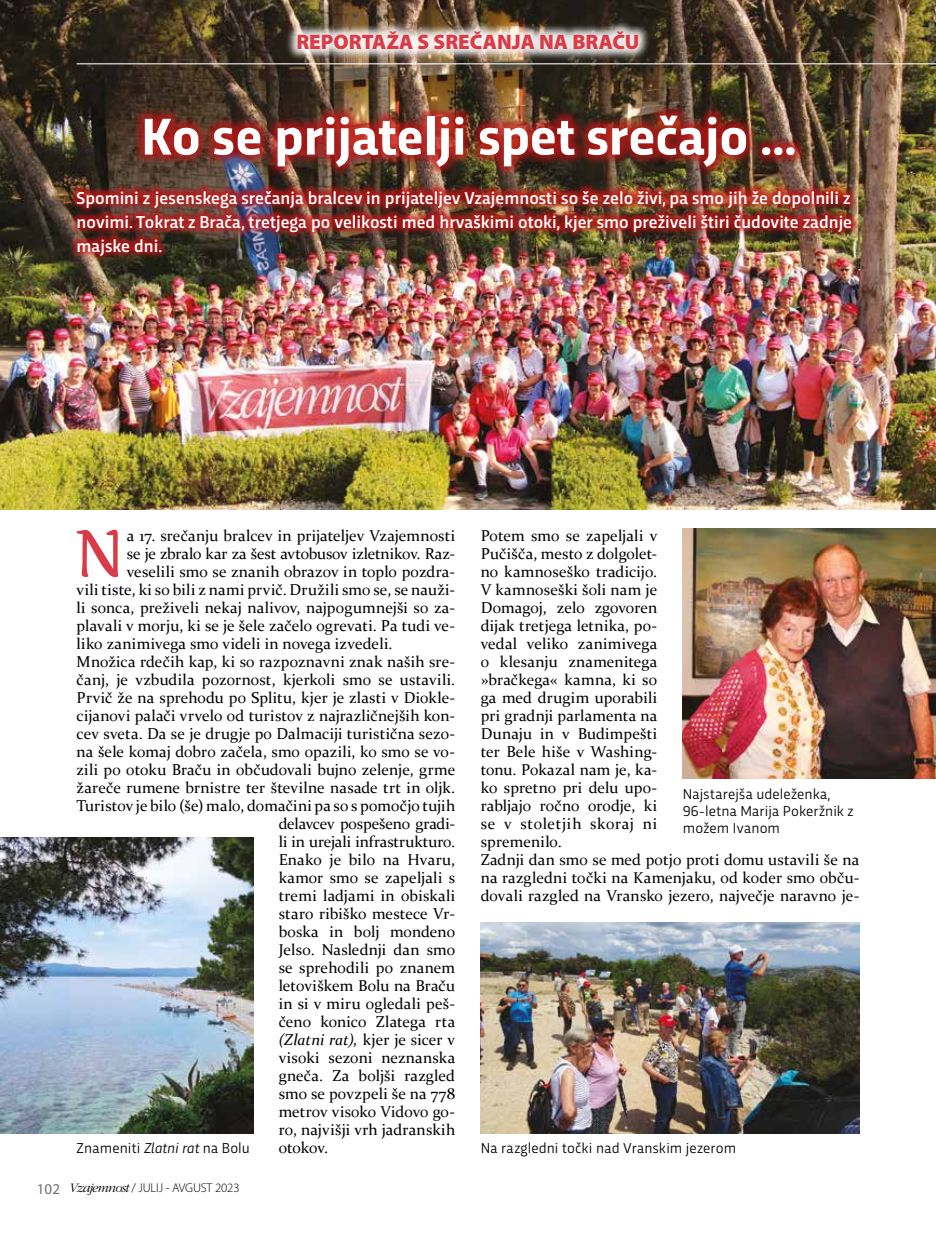
<style>
.page{position:relative;width:936px;height:1234px;background:#fff}
.page>*{position:absolute;margin:0;border:0;box-sizing:border-box;transform-origin:0 0}
.t1{font:67.35px "Rumba Std Large";color:#da3b48}
.t2{font:700 54px "Trasandina";color:#fff}
.t3{font:900 21px "Myriad Pro";color:#da3b48}
.t4{font:500 18px/24px "Trasandina";color:#fff;text-align:justify}
.t5{font:15.75px/18px "Constantia";letter-spacing:.005em;color:#000;text-align:justify}
.t6{font:15.75px "Constantia";letter-spacing:-.015em;color:#000}
.t7{font:15px/17.2px "Trasandina";letter-spacing:.01em;color:#000}
.t8{font:300 12.75px "Myriad Pro";letter-spacing:-.01em;color:#000}
.s1{font-style:italic}
.s2{font-weight:400;font-size:15px;color:#706f6f}
.s3{font-family:"ITC Garamond Std";font-style:italic;font-size:13.5px}
</style>
<div class="page">
<img style="left:0;top:0;width:935px;height:509px">
<div style="left:285px;top:19px;width:365px;height:42px;background:#fff;opacity:.9"></div>
<div style="left:132px;top:104px;width:674px;height:74px;background:#c51315;opacity:.75"></div>
<div style="left:70px;top:183px;width:789px;height:80px;background:#c51315;opacity:.75"></div>
<hr style="left:77px;top:63px;width:858px;height:1px;background:#fff">
<img style="left:0;top:837px;width:253px;height:295px">
<img style="left:682px;top:529px;width:253px;height:249px">
<img style="left:480px;top:922px;width:379px;height:210px">
<h3 class="t3" style="left:296px;top:28px;width:345px">REPORTAŽA S SREČANJA NA BRAČU</h3>
<h2 class="t2" style="left:141px;top:96px;width:656px">Ko se prijatelji spet srečajo ...</h2>
<p class="t4" style="left:77px;top:184px;width:777px">Spomini z jesenskega srečanja bralcev in prijateljev Vzajemnosti so še zelo živi, pa smo jih že dopolnili z novimi. Tokrat z Brača, tretjega po velikosti med hrvaškimi otoki, kjer smo preživeli štiri čudovite zadnje majske dni.</p>
<h1 class="t1" style="left:76px;top:514px;width:48px">N</h1>
<p class="t5" style="left:127px;top:525px;width:330px">a 17. srečanju bralcev in prijateljev Vzajemnosti</p>
<p class="t5" style="left:480px;top:525px;width:178px">Potem smo se zapeljali v Pučišča, mesto z dolgolet&shy;no kamnoseško tradicijo.<br>V kamnoseški šoli nam je Domagoj, zelo zgovoren dijak tretjega letnika, po&shy;vedal veliko zanimivega o klesanju znamenitega »bračkega« kamna, ki so ga med drugim uporabili pri gradnji parlamenta na Dunaju in v Budimpešti ter Bele hiše v Washing&shy;tonu. Pokazal nam je, ka&shy;ko spretno pri delu upo&shy;rabljajo ročno orodje, ki se v stoletjih skoraj ni spremenilo.</p>
<p class="t6" style="left:127px;top:542px;width:330px">se je zbralo kar za šest avtobusov izletnikov. Raz-</p>
<p class="t5" style="left:127px;top:561px;width:330px">veselili smo se znanih obrazov in toplo pozdra-</p>
<p class="t5" style="left:77px;top:579px;width:380px">vili tiste, ki so bili z nami prvič. Družili smo se, se nauži-</p>
<p class="t5" style="left:77px;top:597px;width:380px">li sonca, preživeli nekaj nalivov, najpogumnejši so za-</p>
<p class="t5" style="left:77px;top:615px;width:380px">plavali v morju, ki se je šele začelo ogrevati. Pa tudi ve-</p>
<p class="t5" style="left:77px;top:633px;width:317px">liko zanimivega smo videli in novega izvedeli.</p>
<p class="t5" style="left:77px;top:651px;width:380px">Množica rdečih kap, ki so razpoznavni znak naših sre-</p>
<p class="t5" style="left:77px;top:669px;width:380px">čanj, je vzbudila pozornost, kjerkoli smo se ustavili.</p>
<p class="t5" style="left:77px;top:687px;width:380px">Prvič že na sprehodu po Splitu, kjer je zlasti v Diokle-</p>
<p class="t5" style="left:77px;top:705px;width:380px">cijanovi palači vrvelo od turistov z najrazličnejših kon-</p>
<p class="t5" style="left:77px;top:723px;width:380px">cev sveta. Da se je drugje po Dalmaciji turistična sezo-</p>
<p class="t5" style="left:77px;top:741px;width:380px">na šele komaj dobro začela, smo opazili, ko smo se vo-</p>
<p class="t5" style="left:77px;top:759px;width:380px">zili po otoku Braču in občudovali bujno zelenje, grme</p>
<p class="t5" style="left:77px;top:777px;width:380px">žareče rumene brnistre ter številne nasade trt in oljk.</p>
<p class="t5" style="left:77px;top:795px;width:380px">Turistov je bilo (še) malo, domačini pa so s pomočjo tujih</p>
<p class="t7" style="left:682px;top:783px;width:172px">Najstarejša udeleženka,<br>96-letna Marija Pokeržnik z</p>
<p class="t6" style="left:279px;top:812px;width:178px">delavcev pospešeno gradi-</p>
<p class="t7" style="left:682px;top:818px;width:99px">možem Ivanom</p>
<p class="t5" style="left:279px;top:831px;width:178px">li in urejali infrastrukturo.<br>Enako je bilo na Hvaru, kamor smo se zapeljali s tremi ladjami in obiskali staro ribiško mestece Vr&shy;boska in bolj mondeno Jelso. Naslednji dan smo se sprehodili po znanem letoviškem Bolu na Braču in si v miru ogledali peš&shy;čeno konico Zlatega rta <span class="s1">(Zlatni rat),</span> kjer je sicer v visoki sezoni neznanska gneča. Za boljši razgled smo se povzpeli še na 778 metrov visoko Vidovo go&shy;ro, najvišji vrh jadranskih otokov.</p>
<p class="t5" style="left:480px;top:849px;width:380px">Zadnji dan smo se med potjo proti domu ustavili še na na razgledni točki na Kamenjaku, od koder smo obču&shy;dovali razgled na Vransko jezero, največje naravno je-</p>
<p class="t7" style="left:77px;top:1137px;width:175px">Znameniti <span class="s1">Zlatni rat</span> na Bolu</p>
<p class="t7" style="left:480px;top:1137px;width:257px">Na razgledni točki nad Vranskim jezerom</p>
<p class="t8" style="left:37px;top:1179px;width:204px"><span class="s2">102</span> <span class="s3">Vzajemnost</span> / JULIJ - AVGUST 2023</p>
</div>
